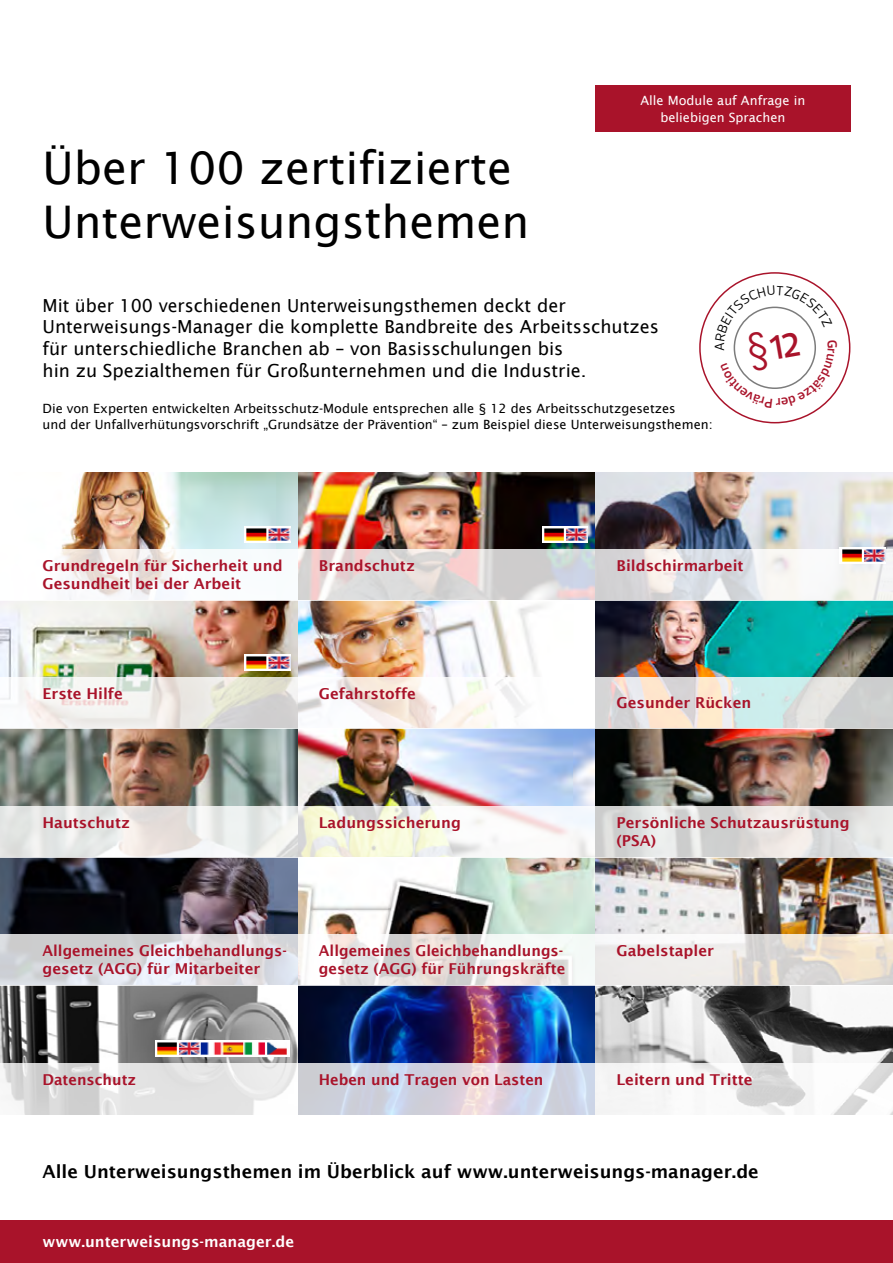
<style>
.page{position:relative;width:893px;height:1263px;background:#fff}
.page>*{position:absolute;margin:0;border:0;box-sizing:border-box;transform-origin:0 0}
.t1{font:45px/54px "Lucida Sans";color:#000}
.t2{font:18px/21.6px "Lucida Sans";color:#000}
.t3{font:600 18px "Lucida Sans";color:#000}
.t4{font:600 15px/18px "Lucida Sans";color:#a9132a}
.t5{font:600 15px "Lucida Sans";color:#fff}
.t6{font:13.5px "Prelo";color:#000}
.t7{font:12.75px/15.3px "Lucida Sans";color:#000}
.t8{font:12.75px/16.5px "Lucida Sans";color:#fff;text-align:center}
</style>
<div class="page">
<div style="left:0;top:1220px;width:893px;height:43px;background:#a9132a"></div>
<img style="left:0;top:472px;width:893px;height:591px">
<svg style="left:0;top:549px;width:893px;height:51px"></svg>
<svg style="left:0;top:678px;width:893px;height:51px"></svg>
<svg style="left:0;top:806px;width:893px;height:51px"></svg>
<svg style="left:0;top:935px;width:893px;height:51px"></svg>
<svg style="left:2px;top:1063px;width:891px;height:51px"></svg>
<img style="left:155px;top:1040px;width:134px;height:17px">
<img style="left:244px;top:526px;width:46px;height:16px">
<img style="left:244px;top:654px;width:46px;height:17px">
<img style="left:542px;top:526px;width:46px;height:16px">
<img style="left:840px;top:547px;width:45px;height:16px">
<div style="left:595px;top:85px;width:255px;height:47px;background:#a9132a"></div>
<svg style="left:715px;top:286px;width:122px;height:122px"></svg>
<h1 class="t1" style="left:43px;top:141px;width:488px">Über 100 zertifizierte<br>Unterweisungsthemen</h1>
<p class="t8" style="left:640px;top:92px;width:166px">Alle Module auf Anfrage in beliebigen Sprachen</p>
<p class="t2" style="left:43px;top:294px;width:618px">Mit über 100 verschiedenen Unterweisungsthemen deckt der Unterweisungs-Manager die komplette Bandbreite des Arbeitsschutzes für unterschiedliche Branchen ab – von Basisschulungen bis<br>hin zu Spezialthemen für Großunternehmen und die Industrie.</p>
<p class="t7" style="left:43px;top:401px;width:672px">Die von Experten entwickelten Arbeitsschutz-Module entsprechen alle § 12 des Arbeitsschutzgesetzes<br>und der Unfallverhütungsvorschrift „Grundsätze der Prävention“ – zum Beispiel diese Unterweisungsthemen:</p>
<p class="t6" style="left:711px;top:351px;width:10px;rotate:-90deg">A</p>
<p class="t4" style="left:43px;top:556px;width:242px">Grundregeln für Sicherheit und<br>Gesundheit bei der Arbeit</p>
<p class="t4" style="left:319px;top:556px;width:97px">Brandschutz</p>
<p class="t4" style="left:617px;top:556px;width:129px">Bildschirmarbeit</p>
<p class="t4" style="left:43px;top:685px;width:82px">Erste Hilfe</p>
<p class="t4" style="left:319px;top:685px;width:99px">Gefahrstoffe</p>
<p class="t4" style="left:617px;top:694px;width:136px">Gesunder Rücken</p>
<p class="t4" style="left:43px;top:813px;width:89px">Hautschutz</p>
<p class="t4" style="left:319px;top:813px;width:143px">Ladungssicherung</p>
<p class="t4" style="left:617px;top:813px;width:235px">Persönliche Schutzausrüstung (PSA)</p>
<p class="t4" style="left:43px;top:942px;width:246px">Allgemeines Gleichbehandlungs&shy;gesetz (AGG) für Mitarbeiter</p>
<p class="t4" style="left:319px;top:942px;width:248px">Allgemeines Gleichbehandlungs&shy;gesetz (AGG) für Führungskräfte</p>
<p class="t4" style="left:617px;top:942px;width:99px">Gabelstapler</p>
<p class="t4" style="left:43px;top:1070px;width:95px">Datenschutz</p>
<p class="t4" style="left:319px;top:1070px;width:226px">Heben und Tragen von Lasten</p>
<p class="t4" style="left:617px;top:1070px;width:138px">Leitern und Tritte</p>
<p class="t3" style="left:43px;top:1161px;width:718px">Alle Unterweisungsthemen im Überblick auf www.unterweisungs-manager.de</p>
<p class="t5" style="left:43px;top:1233px;width:253px">www.unterweisungs-manager.de</p>
</div>
